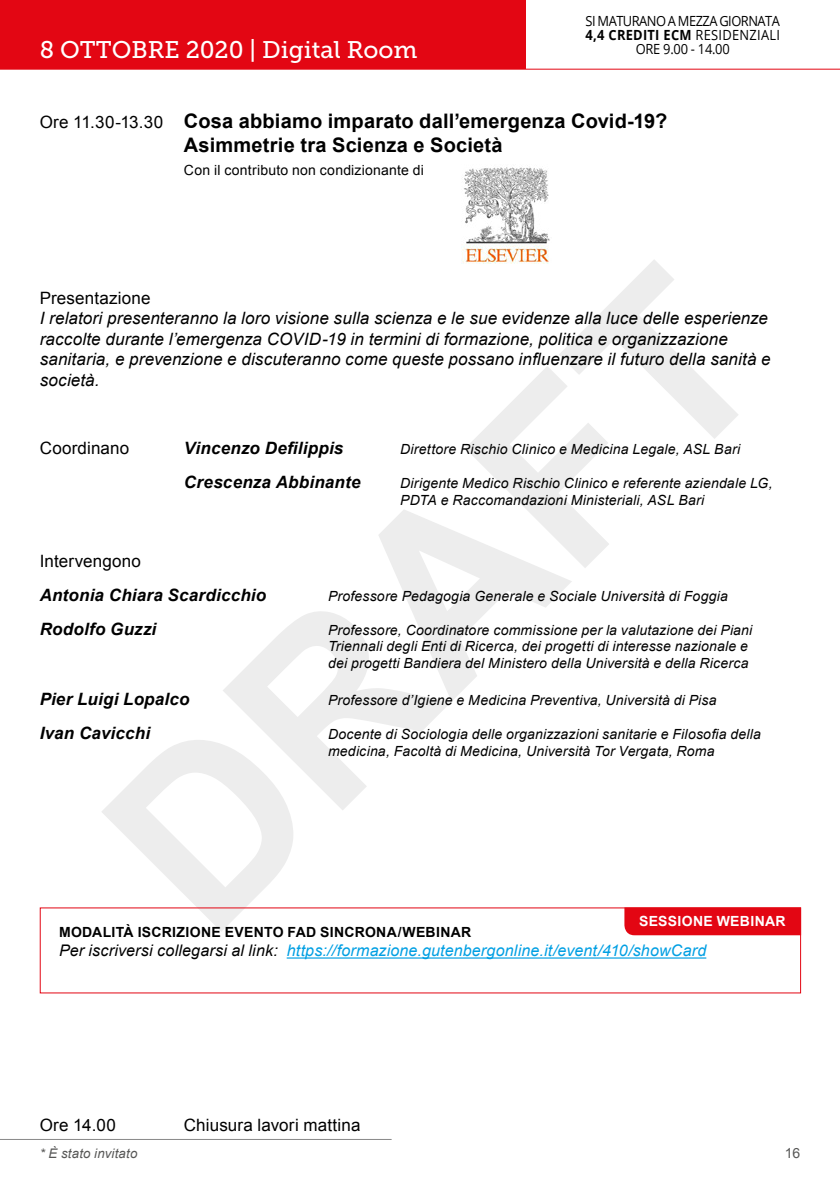
<style>
.page{position:relative;width:840px;height:1191px;background:#fff}
.page>*{position:absolute;margin:0;border:0;box-sizing:border-box;transform-origin:0 0}
.t1{font:24px "Museo Slab 500";color:#fff}
.t2{font:700 20px/24px "Arial";letter-spacing:.01em;color:#000}
.t3{font:italic 17px/20.4px "Arial";letter-spacing:.01em;color:#000}
.t4{font:italic 700 17px "Arial";letter-spacing:.01em;color:#000}
.t5{font:17px "Arial";letter-spacing:.01em;color:#000}
.t6{font:italic 16px "Arial";letter-spacing:.01em;color:#009fe3}
.t7{font:italic 14px/16.8px "Arial";letter-spacing:.015em;color:#000}
.t8{font:14px/14px "Open Sans";letter-spacing:-.04em;color:#000;text-align:center;scale:.92 1}
.t9{font:700 14px "Arial";letter-spacing:.025em;color:#000}
.t10{font:14px "Arial";letter-spacing:.015em;color:#000}
.t11{font:700 14px "Arial";letter-spacing:.025em;color:#fff}
.t12{font:14px "Arial";color:#575756}
.t13{font:italic 13.2px "Arial";letter-spacing:.015em;color:#575756}
.s1{font-weight:700}
.s2{font-weight:400;font-size:17px}
.s3{color:#000}
</style>
<div class="page">
<svg style="left:102px;top:260px;width:636px;height:671px"></svg>
<hr style="left:0;top:69px;width:839px;height:1px;background:#e30613">
<div style="left:0;top:0;width:525px;height:69px;background:#e30613"></div>
<hr style="left:0;top:1139px;width:391px;height:1px;background:#878787">
<hr style="left:286px;top:957px;width:420px;height:1px;background:#009fe3">
<div style="left:624px;top:907px;width:176px;height:28px;background:#e30613"></div>
<img style="left:461px;top:167px;width:90px;height:97px">
<h1 class="t1" style="left:40px;top:36px;width:379px">8 OTTOBRE 2020 | Digital Room</h1>
<p class="t8" style="left:585px;top:14px;width:213px">SI MATURANO A MEZZA GIORNATA<br><span class="s1">4,4 CREDITI ECM</span> RESIDENZIALI<br>ORE 9.00 - 14.00</p>
<h2 class="t2" style="left:184px;top:110px;width:485px;text-indent:-144px"><span class="s2">Ore 11.30-13.30</span> Cosa abbiamo imparato dall’emergenza Covid-19?<br>Asimmetrie tra Scienza e Società</h2>
<p class="t10" style="left:184px;top:161px;width:241px">Con il contributo non condizionante di</p>
<p class="t5" style="left:40px;top:287px;width:112px">Presentazione</p>
<p class="t3" style="left:40px;top:308px;width:732px">I relatori presenteranno la loro visione sulla scienza e le sue evidenze alla luce delle esperienze raccolte durante l’emergenza COVID-19 in termini di formazione, politica e organizzazione sanitaria, e prevenzione e discuteranno come queste possano influenzare il futuro della sanità e società.</p>
<p class="t5" style="left:40px;top:436px;width:91px">Coordinano</p>
<p class="t4" style="left:184px;top:437px;width:161px">Vincenzo Defilippis</p>
<p class="t7" style="left:400px;top:440px;width:341px">Direttore Rischio Clinico e Medicina Legale, ASL Bari</p>
<p class="t4" style="left:184px;top:471px;width:178px">Crescenza Abbinante</p>
<p class="t7" style="left:400px;top:474px;width:374px">Dirigente Medico Rischio Clinico e referente aziendale LG,<br>PDTA e Raccomandazioni Ministeriali, ASL Bari</p>
<p class="t5" style="left:40px;top:549px;width:103px">Intervengono</p>
<p class="t4" style="left:40px;top:583px;width:228px">Antonia Chiara Scardicchio</p>
<p class="t7" style="left:328px;top:587px;width:401px">Professore Pedagogia Generale e Sociale Università di Foggia</p>
<p class="t4" style="left:40px;top:617px;width:118px">Rodolfo Guzzi</p>
<p class="t7" style="left:328px;top:621px;width:425px">Professore, Coordinatore commissione per la valutazione dei Piani<br>Triennali degli Enti di Ricerca, dei progetti di interesse nazionale e dei progetti Bandiera del Ministero della Università e della Ricerca</p>
<p class="t4" style="left:40px;top:688px;width:151px">Pier Luigi Lopalco</p>
<p class="t7" style="left:328px;top:692px;width:390px">Professore d’Igiene e Medicina Preventiva, Università di Pisa</p>
<p class="t4" style="left:40px;top:722px;width:112px">Ivan Cavicchi</p>
<p class="t7" style="left:328px;top:726px;width:434px">Docente di Sociologia delle organizzazioni sanitarie e Filosofia della medicina, Facoltà di Medicina, Università Tor Vergata, Roma</p>
<p class="t11" style="left:638px;top:911px;width:148px">SESSIONE WEBINAR</p>
<p class="t9" style="left:59px;top:923px;width:413px">MODALITÀ ISCRIZIONE EVENTO FAD SINCRONA/WEBINAR</p>
<p class="t6" style="left:59px;top:940px;width:648px"><span class="s3">Per iscriversi collegarsi al link:</span> https://formazione.gutenbergonline.it/event/410/showCard</p>
<p class="t5" style="left:40px;top:1113px;width:78px">Ore 14.00</p>
<p class="t5" style="left:184px;top:1113px;width:178px">Chiusura lavori mattina</p>
<p class="t13" style="left:40px;top:1144px;width:99px">* È stato invitato</p>
<p class="t12" style="left:784px;top:1144px;width:17px">16</p>
</div>
